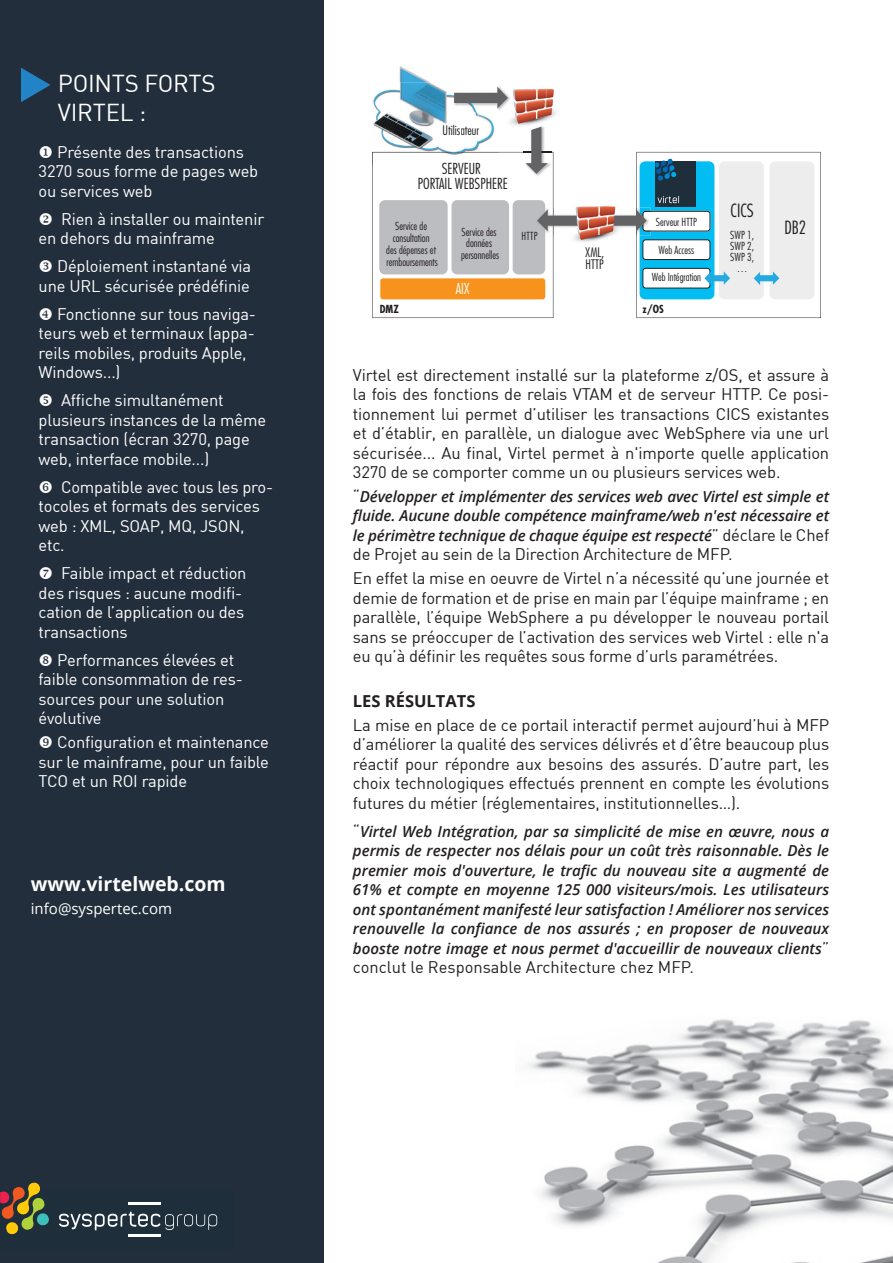
<style>
.page{position:relative;width:893px;height:1263px;background:#fff}
.page>*{position:absolute;margin:0;border:0;box-sizing:border-box;transform-origin:0 0}
.t1{font:24px/28.8px "DIN";letter-spacing:-.01em;color:#fff}
.t2{font:700 19.5px "Open Sans";color:#fff}
.t3{font:300 condensed 17.7px "Futura";color:#231f20}
.t4{font:16.5px/19.5px "DIN";letter-spacing:-.01em;color:#231f20;text-align:justify}
.t5{font:16.5px/19.5px "DIN";letter-spacing:-.01em;color:#fff}
.t6{font:700 16.5px "Open Sans";color:#231f20}
.t7{font:italic 600 15.15px/19.5px "Open Sans";letter-spacing:-.005em;color:#231f20;text-align:justify}
.t8{font:15px "Open Sans";color:#fff}
.t9{font:300 condensed 14.85px "Futura";color:#231f20}
.t10{font:300 condensed 14.85px "Futura";color:#fff}
.t11{font:300 condensed 12.75px/12.8px "Futura";color:#231f20}
.t12{font:300 condensed 10.8px/11.9px "Futura";color:#231f20;text-align:center}
.t13{font:700 condensed 10.8px "Futura";color:#231f20}
.s1{font-family:"DIN";font-weight:400;font-style:normal;font-size:16.5px}
</style>
<div class="page">
<img style="left:528px;top:1019px;width:365px;height:244px">
<div style="left:0;top:0;width:324px;height:1263px;background:#232e3c"></div>
<svg style="left:21px;top:68px;width:29px;height:34px"></svg>
<div style="left:0;top:1189px;width:234px;height:62px;background:#1e2e3b"></div>
<hr style="left:129px;top:1235px;width:32px;height:2px;background:#fff">
<hr style="left:129px;top:1202px;width:32px;height:2px;background:#fff">
<svg style="left:59px;top:1211px;width:158px;height:19px"></svg>
<svg style="left:0;top:1182px;width:49px;height:53px"></svg>
<img style="left:399px;top:66px;width:31px;height:16px">
<img style="left:400px;top:82px;width:38px;height:5px">
<svg style="left:372px;top:87px;width:449px;height:231px"></svg>
<img style="left:513px;top:89px;width:32px;height:35px">
<img style="left:547px;top:89px;width:6px;height:19px">
<img style="left:576px;top:206px;width:31px;height:34px">
<h1 class="t1" style="left:58px;top:69px;width:159px;text-indent:-27px">• POINTS FORTS<br>VIRTEL :</h1>
<p class="t5" style="left:39px;top:142px;width:221px">◆ Présente des transactions<br>3270 sous forme de pages web ou services web</p>
<p class="t5" style="left:39px;top:209px;width:227px">❖ Rien à installer ou maintenir en dehors du mainframe</p>
<p class="t5" style="left:39px;top:256px;width:214px;text-align:right">Déploiement instantané via une URL sécurisée prédéfinie</p>
<p class="t5" style="left:39px;top:304px;width:219px;text-indent:18px">Fonctionne sur tous naviga&shy;teurs web et terminaux (appa&shy;reils mobiles, produits Apple,<br>Windows...)</p>
<p class="t5" style="left:39px;top:390px;width:229px;text-indent:22px">Affiche simultanément plusieurs instances de la même transaction (écran 3270, page web, interface mobile...)</p>
<p class="t5" style="left:39px;top:477px;width:236px;text-indent:22px">Compatible avec tous les pro&shy;tocoles et formats des services web : XML, SOAP, MQ, JSON, etc.</p>
<p class="t5" style="left:39px;top:563px;width:209px;text-indent:22px">Faible impact et réduction des risques : aucune modifi&shy;cation de l’application ou des transactions</p>
<p class="t5" style="left:39px;top:650px;width:206px;text-indent:18px">Performances élevées et faible consommation de res&shy;sources pour une solution évolutive</p>
<p class="t5" style="left:39px;top:732px;width:232px;text-align:justify;text-indent:18px">Configuration et maintenance sur le mainframe, pour un faible TCO et un ROI rapide</p>
<p class="t2" style="left:31px;top:870px;width:196px">www.virtelweb.com</p>
<p class="t8" style="left:31px;top:899px;width:143px">info@syspertec.com</p>
<p class="t11" style="left:443px;top:124px;width:38px">Utilisateur</p>
<p class="t9" style="left:442px;top:160px;width:41px">SERVEUR</p>
<p class="t9" style="left:418px;top:175px;width:91px">PORTAIL WEBSPHERE</p>
<p class="t12" style="left:386px;top:220px;width:53px">Service de consultation<br>des dépenses et remboursements</p>
<p class="t13" style="left:380px;top:302px;width:21px">DMZ</p>
<p class="t12" style="left:461px;top:226px;width:40px">Service des données personnelles</p>
<p class="t12" style="left:521px;top:230px;width:18px">HTTP</p>
<p class="t10" style="left:456px;top:279px;width:16px">AIX</p>
<p class="t11" style="left:585px;top:245px;width:20px">XML,<br>HTTP</p>
<p class="t12" style="left:656px;top:216px;width:43px">Serveur HTTP</p>
<p class="t12" style="left:658px;top:244px;width:37px">Web Access</p>
<p class="t12" style="left:652px;top:271px;width:51px">Web Intégration</p>
<p class="t13" style="left:643px;top:302px;width:23px">z/OS</p>
<p class="t3" style="left:730px;top:200px;width:25px">CICS</p>
<p class="t12" style="left:730px;top:230px;width:25px;line-height:10.8px">SWP 1,<br>SWP 2,<br>SWP 3, …</p>
<p class="t3" style="left:784px;top:217px;width:23px">DB2</p>
<p class="t4" style="left:353px;top:365px;width:478px">Virtel est directement installé sur la plateforme z/OS, et assure à la fois des fonctions de relais VTAM et de serveur HTTP. Ce posi&shy;tionnement lui permet d’utiliser les transactions CICS existantes et d’établir, en parallèle, un dialogue avec WebSphere via une url sécurisée... Au final, Virtel permet à n'importe quelle application 3270 de se comporter comme un ou plusieurs services web.</p>
<p class="t7" style="left:353px;top:486px;width:478px"><span class="s1">“</span>Développer et implémenter des services web avec Virtel est simple et fluide. Aucune double compétence mainframe/web n'est nécessaire et le périmètre technique de chaque équipe est respecté<span class="s1">” déclare le Chef</span></p>
<p class="t4" style="left:353px;top:542px;width:478px;line-height:23.7px">de Projet au sein de la Direction Architecture de MFP.<br>En effet la mise en oeuvre de Virtel n’a nécessité qu’une journée et</p>
<p class="t4" style="left:353px;top:588px;width:478px">demie de formation et de prise en main par l’équipe mainframe ; en parallèle, l’équipe WebSphere a pu développer le nouveau portail sans se préoccuper de l’activation des services web Virtel : elle n'a eu qu’à définir les requêtes sous forme d’urls paramétrées.</p>
<p class="t6" style="left:353px;top:689px;width:124px">LES RÉSULTATS</p>
<p class="t4" style="left:353px;top:715px;width:478px">La mise en place de ce portail interactif permet aujourd’hui à MFP d’améliorer la qualité des services délivrés et d’être beaucoup plus réactif pour répondre aux besoins des assurés. D’autre part, les choix technologiques effectués prennent en compte les évolutions futures du métier (réglementaires, institutionnelles…).</p>
<p class="t7" style="left:353px;top:821px;width:478px"><span class="s1">“</span>Virtel Web Intégration, par sa simplicité de mise en œuvre, nous a permis de respecter nos délais pour un coût très raisonnable. Dès le premier mois d'ouverture, le trafic du nouveau site a augmenté de 61% et compte en moyenne 125 000 visiteurs/mois. Les utilisateurs ont spontanément manifesté leur satisfaction ! Améliorer nos services renouvelle la confiance de nos assurés ; en proposer de nouveaux booste notre image et nous permet d'accueillir de nouveaux clients<span class="s1">”</span></p>
<p class="t4" style="left:353px;top:957px;width:343px">conclut le Responsable Architecture chez MFP.</p>
</div>
